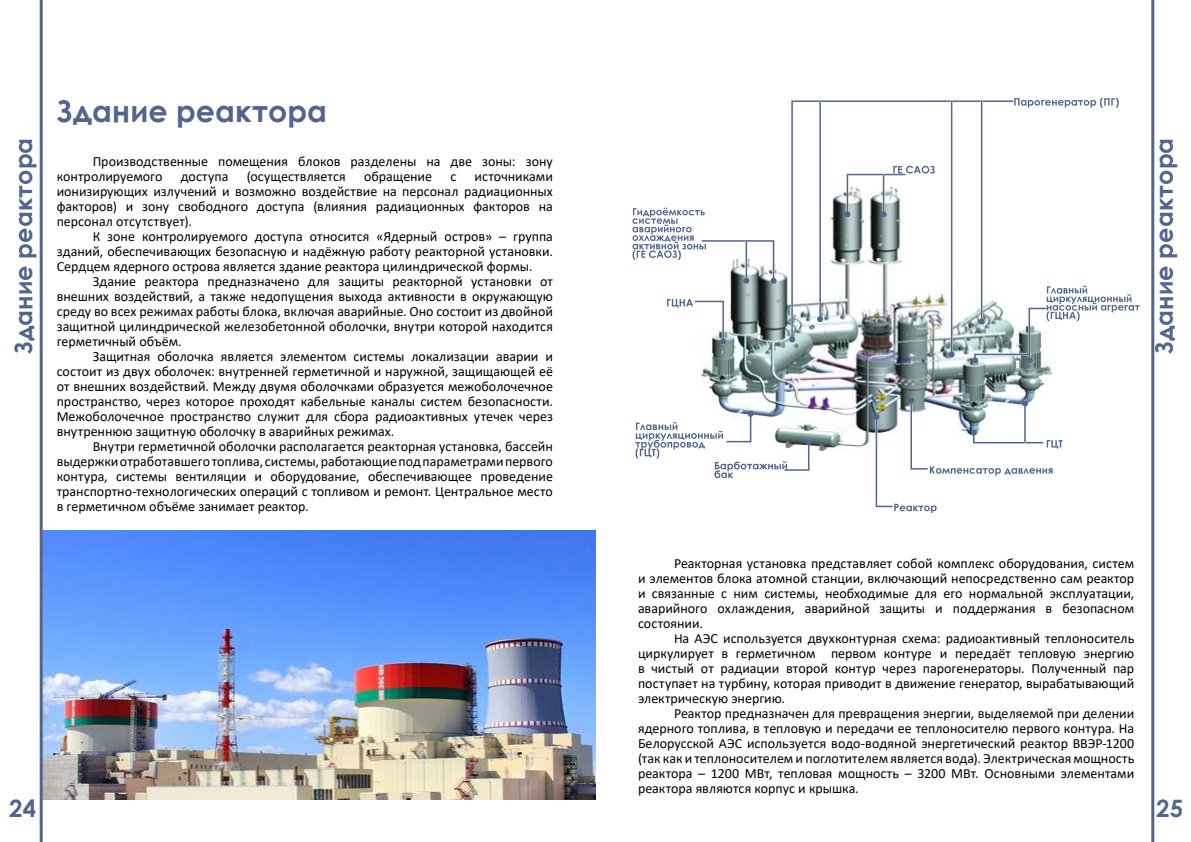
<style>
.page{position:relative;width:1191px;height:842px;background:#fff}
.page>*{position:absolute;margin:0;border:0;box-sizing:border-box;transform-origin:0 0}
.t1{font:700 30px "Century Gothic";color:#53658d}
.t2{font:700 24px "Century Gothic";letter-spacing:.005em;color:#53658d}
.t3{font:14px/15px "Calibri";color:#000;text-align:justify}
</style>
<div class="page">
<img style="left:43px;top:530px;width:552px;height:269px">
<hr style="left:40px;top:0;width:3px;height:842px;background:#53658d">
<hr style="left:1151px;top:0;width:3px;height:842px;background:#53658d">
<img style="left:702px;top:269px;width:349px;height:181px">
<svg style="left:790px;top:100px;width:224px;height:241px"></svg>
<svg style="left:789px;top:336px;width:6px;height:6px"></svg>
<hr style="left:819px;top:101px;width:2px;height:218px;background:#53658d">
<svg style="left:817px;top:316px;width:6px;height:6px"></svg>
<hr style="left:980px;top:101px;width:2px;height:224px;background:#fff">
<hr style="left:950px;top:101px;width:2px;height:256px;background:#fff">
<hr style="left:981px;top:101px;width:1px;height:221px;background:#53658d">
<svg style="left:844px;top:166px;width:90px;height:51px"></svg>
<svg style="left:1014px;top:98px;width:104px;height:10px"></svg>
<hr style="left:951px;top:101px;width:1px;height:253px;background:#53658d">
<svg style="left:948px;top:351px;width:6px;height:6px"></svg>
<svg style="left:667px;top:299px;width:59px;height:45px"></svg>
<svg style="left:635px;top:411px;width:176px;height:67px"></svg>
<svg style="left:873px;top:397px;width:189px;height:116px"></svg>
<svg style="left:632px;top:208px;width:144px;height:76px"></svg>
<svg style="left:972px;top:286px;width:167px;height:79px"></svg>
<h2 class="t2" style="left:5px;top:354px;width:218px;rotate:-90deg">Здание реактора</h2>
<h1 class="t1" style="left:57px;top:88px;width:272px">Здание реактора</h1>
<p class="t3" style="left:57px;top:154px;width:498px;text-indent:36px">Производственные помещения блоков разделены на две зоны: зону контролируемого</p>
<p class="t3" style="left:181px;top:169px;width:49px">доступа</p>
<p class="t3" style="left:247px;top:169px;width:101px">(осуществляется</p>
<p class="t3" style="left:364px;top:169px;width:70px">обращение</p>
<p class="t3" style="left:450px;top:169px;width:7px">с</p>
<p class="t3" style="left:57px;top:169px;width:498px;text-indent:418px">источниками ионизирующих излучений и возможно воздействие на персонал радиационных факторов) и зону свободного доступа (влияния радиационных факторов на персонал отсутствует).</p>
<p class="t3" style="left:57px;top:229px;width:498px;text-indent:36px">К зоне контролируемого доступа относится «Ядерный остров» – группа зданий, обеспечивающих безопасную и надёжную работу реакторной установки.<br>Сердцем ядерного острова является здание реактора цилиндрической формы.</p>
<p class="t3" style="left:57px;top:274px;width:498px;text-indent:36px">Здание реактора предназначено для защиты реакторной установки от внешних воздействий, а также недопущения выхода активности в окружающую среду во всех режимах работы блока, включая аварийные. Оно состоит из двойной защитной цилиндрической железобетонной оболочки, внутри которой находится герметичный объём.</p>
<p class="t3" style="left:57px;top:349px;width:498px;text-indent:36px">Защитная оболочка является элементом системы локализации аварии и состоит из двух оболочек: внутренней герметичной и наружной, защищающей её от внешних воздействий. Между двумя оболочками образуется межоболочечное пространство, через которое проходят кабельные каналы систем безопасности.<br>Межоболочечное пространство служит для сбора радиоактивных утечек через внутреннюю защитную оболочку в аварийных режимах.</p>
<p class="t3" style="left:57px;top:439px;width:498px;text-indent:36px">Внутри герметичной оболочки располагается реакторная установка, бассейн выдержки отработавшего топлива, системы, работающие под параметрами первого контура, системы вентиляции и оборудование, обеспечивающее проведение транспортно-технологических операций с топливом и ремонт. Центральное место в герметичном объёме занимает реактор.</p>
<h2 class="t2" style="left:9px;top:790px;width:29px">24</h2>
<h2 class="t2" style="left:1146px;top:354px;width:218px;rotate:-90deg">Здание реактора</h2>
<p class="t3" style="left:638px;top:556px;width:498px;text-indent:36px">Реакторная установка представляет собой комплекс оборудования, систем и элементов блока атомной станции, включающий непосредственно сам реактор и связанные с ним системы, необходимые для его нормальной эксплуатации, аварийного охлаждения, аварийной защиты и поддержания в безопасном состоянии.</p>
<p class="t3" style="left:638px;top:631px;width:498px;text-indent:36px">На АЭС используется двухконтурная схема: радиоактивный теплоноситель циркулирует в герметичном первом контуре и передаёт тепловую энергию в чистый от радиации второй контур через парогенераторы. Полученный пар поступает на турбину, которая приводит в движение генератор, вырабатывающий электрическую энергию.</p>
<p class="t3" style="left:638px;top:706px;width:498px;text-indent:36px">Реактор предназначен для превращения энергии, выделяемой при делении ядерного топлива, в тепловую и передачи ее теплоносителю первого контура. На Белорусской АЭС используется водо-водяной энергетический реактор ВВЭР-1200 (так как и теплоносителем и поглотителем является вода). Электрическая мощность реактора – 1200 МВт, тепловая мощность – 3200 МВт. Основными элементами реактора являются корпус и крышка.</p>
<h2 class="t2" style="left:1156px;top:790px;width:28px">25</h2>
</div>
